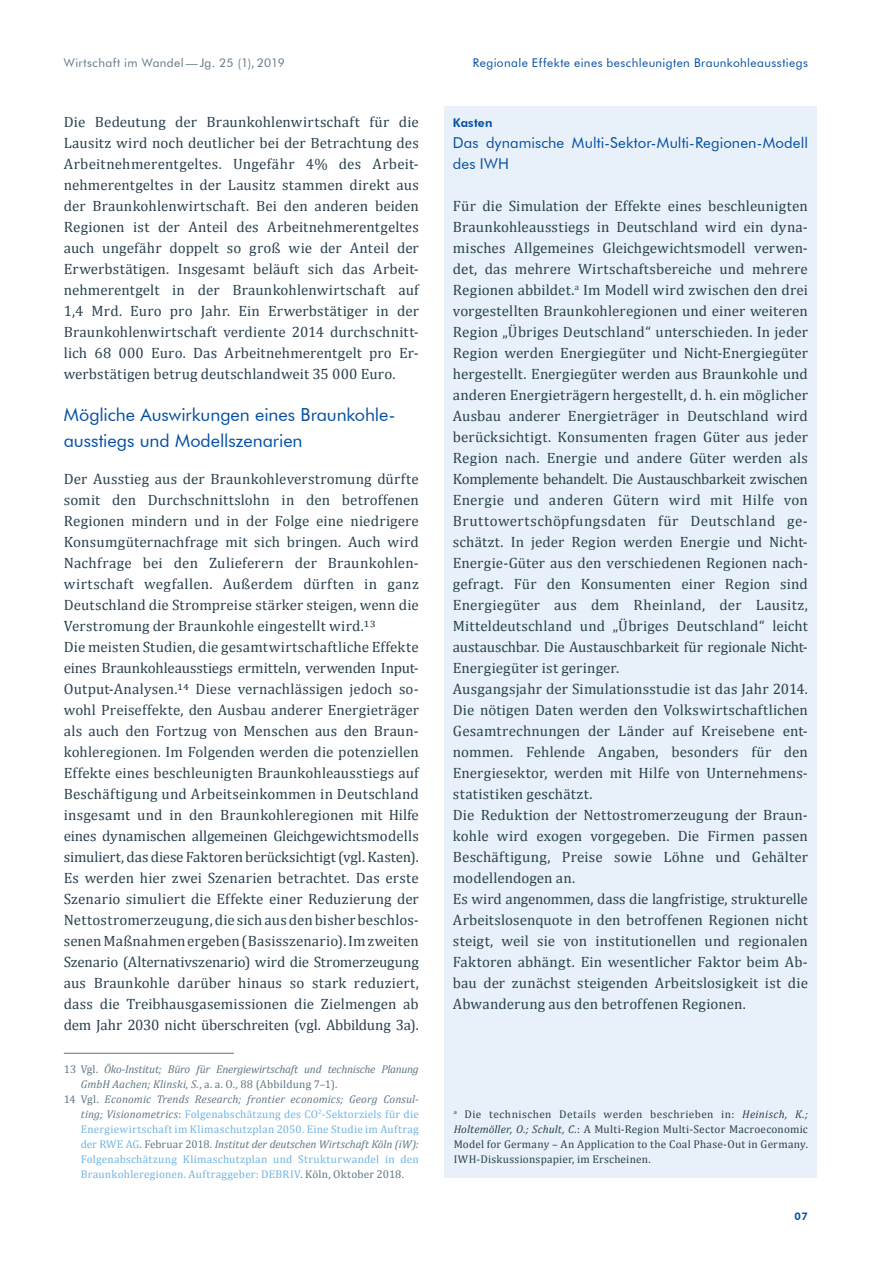
<style>
.page{position:relative;width:893px;height:1263px;background:#fff}
.page>*{position:absolute;margin:0;border:0;box-sizing:border-box;transform-origin:0 0}
.t1{font:18px/25.5px "Futura BT";letter-spacing:-.005em;color:#034ea2}
.t2{font:15px/21px "Cambria";letter-spacing:.005em;color:#29424e}
.t3{font:15px/21px "Futura BT";letter-spacing:.005em;color:#034ea2}
.t4{font:12px "Futura BT";letter-spacing:.035em;color:#034ea2}
.t5{font:12px "Futura BT";letter-spacing:.035em;color:#5f7784}
.t6{font:800 12px "Futura BT";letter-spacing:.015em;color:#034ea2}
.t7{font:11.25px "Cambria";letter-spacing:.02em;color:#71b4e3}
.t8{font:11.25px/15px "Cambria";letter-spacing:.025em;color:#29424e;text-align:justify}
.t9{font:italic 11.25px "Cambria";letter-spacing:-.005em;color:#5f7784}
.t10{font:11.25px "Cambria";letter-spacing:.02em;color:#5f7784}
.t11{font:800 10.5px "Futura BT";color:#034ea2}
.s1{font-style:normal}
.s2{font-style:italic}
.s3{font-style:italic;color:#5f7784}
.s4{color:#5f7784}
.s5{font-style:normal;color:#71b4e3}
</style>
<div class="page">
<div style="left:444px;top:106px;width:372px;height:1072px;background:#e8f0f9"></div>
<hr style="left:64px;top:1053px;width:170px;height:1px;background:#5f7784">
<p class="t5" style="left:64px;top:55px;width:223px">Wirtschaft im Wandel—Jg. 25 (1), 2019</p>
<p class="t2" style="left:64px;top:111px;width:357px;text-align:justify">Die Bedeutung der Braunkohlenwirtschaft für die Lausitz wird noch deutlicher bei der Betrachtung des Arbeitnehmerentgeltes. Ungefähr 4% des Arbeit&shy;nehmerentgeltes in der Lausitz stammen direkt aus der Braunkohlenwirtschaft. Bei den anderen beiden Regionen ist der Anteil des Arbeitnehmerentgeltes auch ungefähr doppelt so groß wie der Anteil der Erwerbstätigen. Insgesamt beläuft sich das Arbeit&shy;nehmerentgelt in der Braunkohlenwirtschaft auf 1,4 Mrd. Euro pro Jahr. Ein Erwerbstätiger in der Braunkohlenwirtschaft verdiente 2014 durchschnitt&shy;lich 68 000 Euro. Das Arbeitnehmerentgelt pro Er&shy;werbstätigen betrug deutschlandweit 35 000 Euro.</p>
<p class="t1" style="left:64px;top:402px;width:333px">Mögliche Auswirkungen eines Braunkohle&shy;ausstiegs und Modellszenarien</p>
<p class="t2" style="left:64px;top:468px;width:357px">Der Ausstieg aus der Braunkohleverstromung dürfte somit den Durchschnittslohn in den betroffenen Regionen mindern und in der Folge eine niedrigere Konsumgüternachfrage mit sich bringen. Auch wird Nachfrage bei den Zulieferern der Braunkohlen&shy;wirtschaft wegfallen. Außerdem dürften in ganz Deutschland die Strompreise stärker steigen, wenn die Verstromung der Braunkohle eingestellt wird.13<br>Die meisten Studien, die gesamtwirtschaftliche Effekte eines Braunkohleausstiegs ermitteln, verwenden Input-Output-Analysen.14 Diese vernachlässigen jedoch so&shy;wohl Preiseffekte, den Ausbau anderer Energieträger als auch den Fortzug von Menschen aus den Braun&shy;kohleregionen. Im Folgenden werden die potenziellen Effekte eines beschleunigten Braunkohleausstiegs auf Beschäftigung und Arbeitseinkommen in Deutschland insgesamt und in den Braunkohleregionen mit Hilfe eines dynamischen allgemeinen Gleichgewichtsmodells simuliert, das diese Faktoren berücksichtigt (vgl. Kasten).<br>Es werden hier zwei Szenarien betrachtet. Das erste Szenario simuliert die Effekte einer Reduzierung der Nettostromerzeugung, die sich aus den bisher beschlos&shy;senen Maßnahmen ergeben (Basisszenario). Im zweiten Szenario (Alternativszenario) wird die Stromerzeugung aus Braunkohle darüber hinaus so stark reduziert, dass die Treibhausgasemissionen die Zielmengen ab dem Jahr 2030 nicht überschreiten (vgl. Abbildung 3a).</p>
<p class="t9" style="left:64px;top:1061px;width:357px"><span class="s1">13 Vgl.</span> Öko-Institut; Büro für Energiewirtschaft und technische Planung</p>
<p class="t10" style="left:81px;top:1077px;width:258px"><span class="s2">GmbH Aachen; Klinski, S.</span>, a. a. O., 88 (Abbildung 7–1).</p>
<p class="t9" style="left:64px;top:1091px;width:357px"><span class="s1">14 Vgl.</span> Economic Trends Research; frontier economics; Georg Consul-</p>
<p class="t7" style="left:81px;top:1107px;width:340px"><span class="s3">ting; Visionometrics</span><span class="s4">:</span> Folgenabschätzung des CO<sup>2</sup>-Sektorziels für die</p>
<p class="t7" style="left:81px;top:1122px;width:340px">Energiewirtschaft im Klimaschutzplan 2050. Eine Studie im Auftrag</p>
<p class="t9" style="left:81px;top:1136px;width:340px"><span class="s5">der RWE AG</span><span class="s1">. Februar 2018.</span> Institut der deutschen Wirtschaft Köln (iW):</p>
<p class="t7" style="left:81px;top:1152px;width:340px">Folgenabschätzung Klimaschutzplan und Strukturwandel in den</p>
<p class="t7" style="left:81px;top:1167px;width:325px">Braunkohleregionen. Auftraggeber: DEBRIV<span class="s4">. Köln, Oktober 2018.</span></p>
<p class="t4" style="left:473px;top:55px;width:336px">Regionale Effekte eines beschleunigten Braunkohleausstiegs</p>
<p class="t6" style="left:453px;top:115px;width:41px">Kasten</p>
<p class="t3" style="left:453px;top:132px;width:357px">Das dynamische Multi-Sektor-Multi-Regionen-Modell des IWH</p>
<p class="t2" style="left:453px;top:195px;width:357px">Für die Simulation der Effekte eines beschleunigten Braunkohleausstiegs in Deutschland wird ein dyna&shy;misches Allgemeines Gleichgewichtsmodell verwen&shy;det, das mehrere Wirtschaftsbereiche und mehrere Regionen abbildet.<sup>a</sup> Im Modell wird zwischen den drei vorgestellten Braunkohleregionen und einer weiteren Region „Übriges Deutschland“ unterschieden. In jeder Region werden Energiegüter und Nicht-Energiegüter hergestellt. Energiegüter werden aus Braunkohle und anderen Energieträgern hergestellt, d. h. ein möglicher Ausbau anderer Energieträger in Deutschland wird berücksichtigt. Konsumenten fragen Güter aus jeder Region nach. Energie und andere Güter werden als Komplemente behandelt. Die Austauschbarkeit zwischen Energie und anderen Gütern wird mit Hilfe von Bruttowertschöpfungsdaten für Deutschland ge&shy;schätzt. In jeder Region werden Energie und Nicht-Energie-Güter aus den verschiedenen Regionen nach&shy;gefragt. Für den Konsumenten einer Region sind Energiegüter aus dem Rheinland, der Lausitz, Mitteldeutschland und „Übriges Deutschland“ leicht austauschbar. Die Austauschbarkeit für regionale Nicht-Energiegüter ist geringer.<br>Ausgangsjahr der Simulationsstudie ist das Jahr 2014.<br>Die nötigen Daten werden den Volkswirtschaftlichen Gesamtrechnungen der Länder auf Kreisebene ent&shy;nommen. Fehlende Angaben, besonders für den Energiesektor, werden mit Hilfe von Unternehmens&shy;statistiken geschätzt.<br>Die Reduktion der Nettostromerzeugung der Braun&shy;kohle wird exogen vorgegeben. Die Firmen passen Beschäftigung, Preise sowie Löhne und Gehälter modellendogen an.<br>Es wird angenommen, dass die langfristige, strukturelle Arbeitslosenquote in den betroffenen Regionen nicht steigt, weil sie von institutionellen und regionalen Faktoren abhängt. Ein wesentlicher Faktor beim Ab&shy;bau der zunächst steigenden Arbeitslosigkeit ist die Abwanderung aus den betroffenen Regionen.</p>
<p class="t8" style="left:454px;top:1106px;width:356px"><sup>a</sup> Die technischen Details werden beschrieben in: <span class="s2">Heinisch, K.; Holtemöller, O.; Schult, C.</span>: A Multi-Region Multi-Sector Macroeconomic Model for Germany – An Application to the Coal Phase-Out in Germany.<br>IWH-Diskussionspapier, im Erscheinen.</p>
<p class="t11" style="left:795px;top:1210px;width:15px">07</p>
</div>
